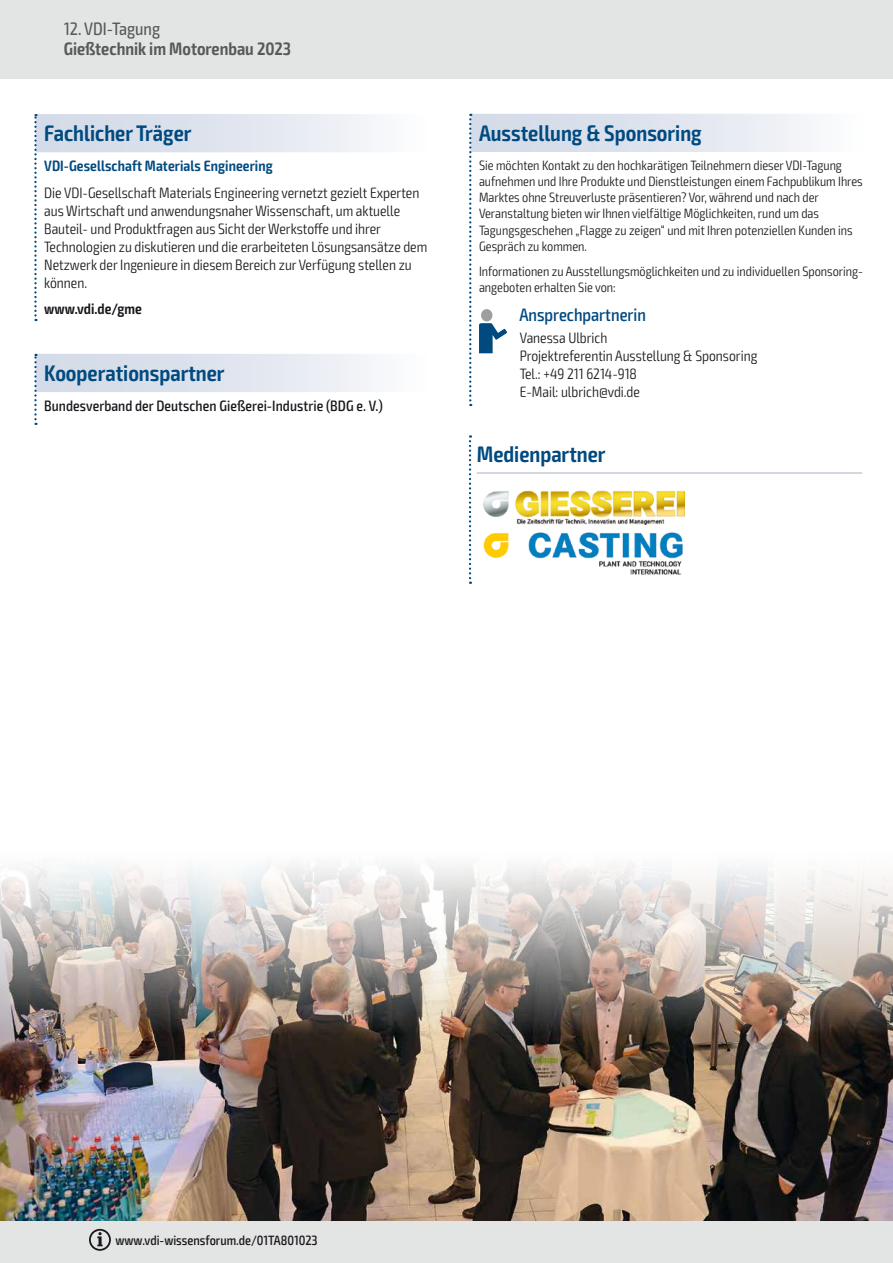
<style>
.page{position:relative;width:893px;height:1263px;background:#fff}
.page>*{position:absolute;margin:0;border:0;box-sizing:border-box;transform-origin:0 0}
.t1{font:600 condensed 22.5px "Exo 2";color:#004a80}
.t2{font:600 condensed 18px "Exo 2";color:#58585a}
.t3{font:500 condensed 18px "Exo 2";color:#004a80}
.t4{font:condensed 18px "Exo 2";color:#58585a}
.t5{font:300 condensed 15px/18px "Exo 2";color:#1a171c}
.t6{font:500 condensed 15px "Exo 2";letter-spacing:.005em;color:#1a171c}
.t7{font:600 condensed 15px "Exo 2";letter-spacing:.005em;color:#004a80}
.t8{font:600 condensed 15px "Exo 2";color:#1a171c}
.t9{font:300 condensed 13.5px/16.2px "Exo 2";color:#1a171c}
.t10{font:500 condensed 13.5px "Exo 2";color:#1a171c}
</style>
<div class="page">
<div style="left:0;top:0;width:893px;height:79px;background:#e3e4e4"></div>
<div style="left:0;top:1220px;width:893px;height:43px;background:#e3e4e4"></div>
<svg style="left:89px;top:1229px;width:22px;height:22px"></svg>
<svg style="left:34px;top:354px;width:344px;height:71px"></svg>
<img style="left:0;top:1046px;width:893px;height:174px">
<img style="left:0;top:865px;width:893px;height:181px">
<svg style="left:34px;top:114px;width:344px;height:207px"></svg>
<svg style="left:469px;top:114px;width:344px;height:292px"></svg>
<svg style="left:469px;top:435px;width:2px;height:149px"></svg>
<hr style="left:477px;top:473px;width:385px;height:1px;background:#a2b2bf">
<img style="left:483px;top:490px;width:201px;height:85px">
<h2 class="t4" style="left:64px;top:18px;width:98px">12. VDI-Tagung</h2>
<h2 class="t2" style="left:64px;top:38px;width:229px">Gießtechnik im Motorenbau 2023</h2>
<h1 class="t1" style="left:44px;top:120px;width:149px">Fachlicher Träger</h1>
<p class="t7" style="left:44px;top:157px;width:230px">VDI-Gesellschaft Materials Engineering</p>
<p class="t5" style="left:44px;top:184px;width:385px">Die VDI-Gesellschaft Materials Engineering vernetzt gezielt Experten aus Wirtschaft und anwendungsnaher Wissenschaft, um aktuelle Bauteil- und Produktfragen aus Sicht der Werkstoffe und ihrer Technologien zu diskutieren und die erarbeiteten Lösungsansätze dem Netzwerk der Ingenieure in diesem Bereich zur Verfügung stellen zu können.</p>
<p class="t8" style="left:44px;top:300px;width:99px">www.vdi.de/gme</p>
<h1 class="t1" style="left:44px;top:359px;width:182px">Kooperationspartner</h1>
<p class="t6" style="left:44px;top:397px;width:340px">Bundesverband der Deutschen Gießerei-Industrie (BDG e. V.)</p>
<h1 class="t1" style="left:479px;top:119px;width:224px">Ausstellung &amp; Sponsoring</h1>
<p class="t9" style="left:479px;top:157px;width:385px">Sie möchten Kontakt zu den hochkarätigen Teilnehmern dieser VDI-Tagung aufnehmen und Ihre Produkte und Dienstleistungen einem Fachpublikum Ihres Marktes ohne Streuverluste präsentieren? Vor, während und nach der Veranstaltung bieten wir Ihnen vielfältige Möglichkeiten, rund um das Tagungsgeschehen „Flagge zu zeigen“ und mit Ihren potenziellen Kunden ins Gespräch zu kommen.</p>
<p class="t9" style="left:479px;top:263px;width:386px">Informationen zu Ausstellungsmöglichkeiten und zu individuellen Sponsoring&shy;angeboten erhalten Sie von:</p>
<h2 class="t3" style="left:519px;top:304px;width:128px">Ansprechpartnerin</h2>
<p class="t5" style="left:520px;top:329px;width:239px">Vanessa Ulbrich<br>Projektreferentin Ausstellung &amp; Sponsoring<br>Tel.: +49 211 6214-918<br>E-Mail: ulbrich@vdi.de</p>
<h1 class="t1" style="left:477px;top:440px;width:130px">Medienpartner</h1>
<p class="t10" style="left:115px;top:1232px;width:204px">www.vdi-wissensforum.de/01TA801023</p>
</div>
